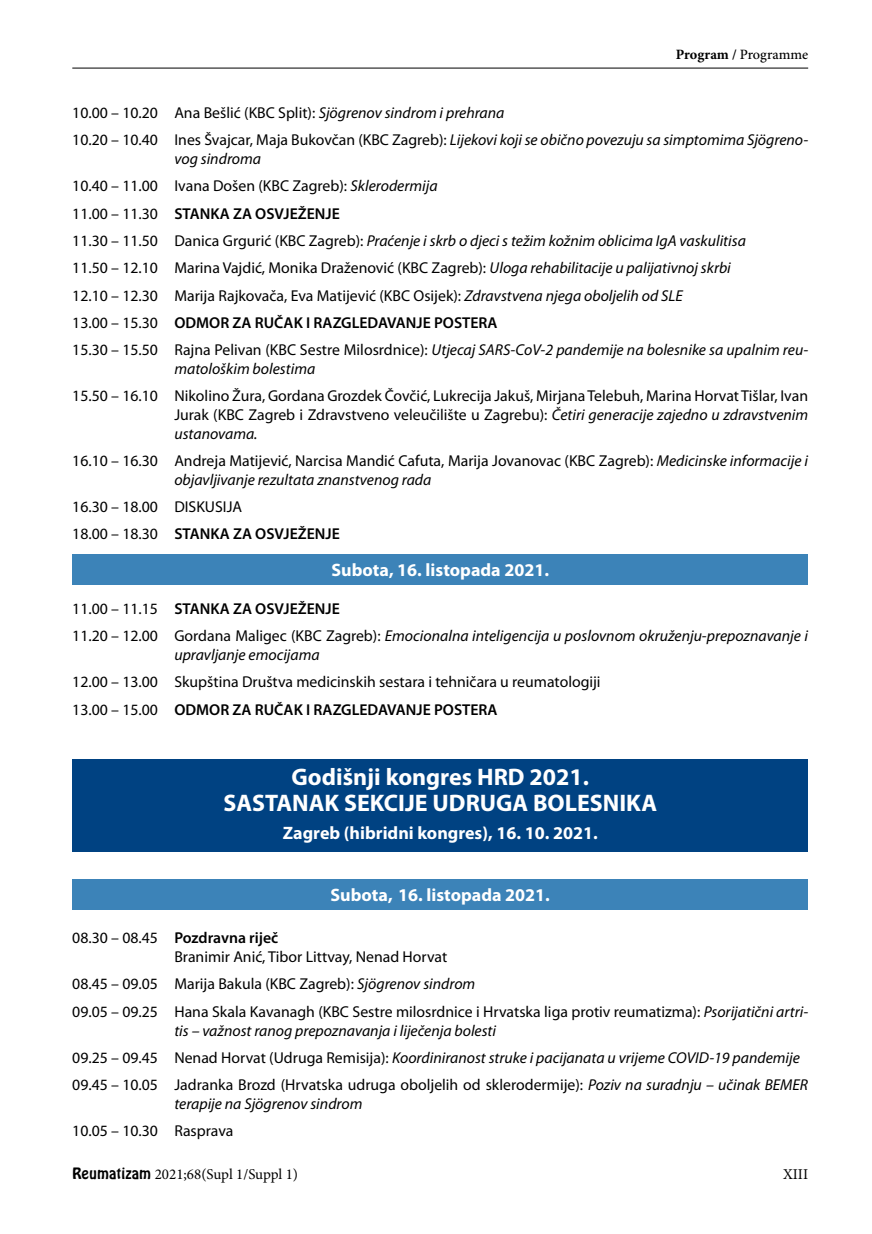
<style>
.page{position:relative;width:872px;height:1234px;background:#fff}
.page>*{position:absolute;margin:0;border:0;box-sizing:border-box;transform-origin:0 0}
.t1{font:700 24px/25.5px "Myriad Pro";color:#fff;text-align:center}
.t2{font:700 18px "Myriad Pro";color:#fff}
.t3{font:15.75px/27.3px "Myriad Pro";color:#000}
.t4{font:italic 15.75px/27.3px "Myriad Pro";color:#000}
.t5{font:15px "Minion Pro";letter-spacing:-.005em;color:#000}
.t6{font:500 14.25px "Minion Pro";color:#000}
.s1{font-weight:700}
.s2{font-style:italic}
.s3{font-weight:600}
.s4{font-style:normal}
.s5{font-weight:600;font-style:normal}
.s6{font-family:"A Hobo"}
</style>
<div class="page">
<hr style="left:72px;top:68px;width:736px;height:1px;background:#000">
<div style="left:72px;top:758px;width:736px;height:93px;background:#004282"></div>
<div style="left:72px;top:878px;width:736px;height:31px;background:#3c83b8"></div>
<div style="left:72px;top:553px;width:736px;height:31px;background:#3c83b8"></div>
<p class="t6" style="left:676px;top:45px;width:134px"><span class="s1">Program /</span> Programme</p>
<p class="t3" style="left:72px;top:99px;width:737px">10.00 – 10.20 Ana Bešlić (KBC Split): <span class="s2">Sjögrenov sindrom i prehrana<br></span>10.20 – 10.40 Ines Švajcar, Maja Bukovčan (KBC Zagreb): <span class="s2">Lijekovi koji se obično povezuju sa simptomima Sjögreno-</span></p>
<p class="t3" style="left:72px;top:145px;width:737px;text-indent:102px"><span class="s2">vog sindroma<br></span>10.40 – 11.00 Ivana Došen (KBC Zagreb): <span class="s2">Sklerodermija<br></span>11.00 – 11.30 <span class="s3">STANKA ZA OSVJEŽENJE<br></span>11.30 – 11.50 Danica Grgurić (KBC Zagreb): <span class="s2">Praćenje i skrb o djeci s težim kožnim oblicima IgA vaskulitisa<br></span>11.50 – 12.10 Marina Vajdić, Monika Draženović (KBC Zagreb): <span class="s2">Uloga rehabilitacije u palijativnoj skrbi<br></span>12.10 – 12.30 Marija Rajkovača, Eva Matijević (KBC Osijek): <span class="s2">Zdravstvena njega oboljelih od SLE<br></span>13.00 – 15.30 <span class="s3">ODMOR ZA RUČAK I RAZGLEDAVANJE POSTERA<br></span>15.30 – 15.50 Rajna Pelivan (KBC Sestre Milosrdnice): <span class="s2">Utjecaj SARS-CoV-2 pandemije na bolesnike sa upalnim reu-</span></p>
<p class="t4" style="left:174px;top:354px;width:142px">matološkim bolestima</p>
<p class="t3" style="left:174px;top:386px;width:635px;line-height:18.8px;text-align:justify;text-indent:-102px">15.50 – 16.10 Nikolino Žura, Gordana Grozdek Čovčić, Lukrecija Jakuš, Mirjana Telebuh, Marina Horvat Tišlar, Ivan Jurak (KBC Zagreb i Zdravstveno veleučilište u Zagrebu): <span class="s2">Četiri generacije zajedno u zdravstvenim ustanovama.</span></p>
<p class="t3" style="left:174px;top:451px;width:635px;line-height:18.8px;text-indent:-102px">16.10 – 16.30 Andreja Matijević, Narcisa Mandić Cafuta, Marija Jovanovac (KBC Zagreb): <span class="s2">Medicinske informacije i objavljivanje rezultata znanstvenog rada</span></p>
<p class="t3" style="left:72px;top:492px;width:269px">16.30 – 18.00 DISKUSIJA<br>18.00 – 18.30 <span class="s3">STANKA ZA OSVJEŽENJE</span></p>
<p class="t2" style="left:331px;top:558px;width:219px">Subota, 16. listopada 2021.</p>
<p class="t4" style="left:72px;top:594px;width:737px"><span class="s4">11.00 – 11.15</span> <span class="s5">STANKA ZA OSVJEŽENJE<br></span><span class="s4">11.20 – 12.00 Gordana Maligec (KBC Zagreb):</span> Emocionalna inteligencija u poslovnom okruženju-prepoznavanje i</p>
<p class="t4" style="left:174px;top:640px;width:147px">upravljanje emocijama</p>
<p class="t3" style="left:72px;top:668px;width:530px">12.00 – 13.00 Skupština Društva medicinskih sestara i tehničara u reumatologiji<br>13.00 – 15.00 <span class="s3">ODMOR ZA RUČAK I RAZGLEDAVANJE POSTERA</span></p>
<h1 class="t1" style="left:223px;top:763px;width:435px">Godišnji kongres HRD 2021.<br>SASTANAK SEKCIJE UDRUGA BOLESNIKA</h1>
<p class="t2" style="left:283px;top:820px;width:316px">Zagreb (hibridni kongres), 16. 10. 2021.</p>
<p class="t2" style="left:330px;top:882px;width:221px">Subota, 16. listopada 2021.</p>
<p class="t3" style="left:174px;top:928px;width:274px;line-height:18.8px;text-indent:-102px">08.30 – 08.45 <span class="s3">Pozdravna riječ<br></span>Branimir Anić, Tibor Littvay, Nenad Horvat</p>
<p class="t3" style="left:72px;top:970px;width:737px">08.45 – 09.05 Marija Bakula (KBC Zagreb): <span class="s2">Sjögrenov sindrom<br></span>09.05 – 09.25 Hana Skala Kavanagh (KBC Sestre milosrdnice i Hrvatska liga protiv reumatizma): <span class="s2">Psorijatični artri-</span></p>
<p class="t4" style="left:72px;top:1016px;width:737px;text-indent:102px">tis – važnost ranog prepoznavanja i liječenja bolesti<br><span class="s4">09.25 – 09.45 Nenad Horvat (Udruga Remisija):</span> Koordiniranost struke i pacijanata u vrijeme COVID-19 pandemije<br><span class="s4">09.45 – 10.05 Jadranka Brozd (Hrvatska udruga oboljelih od sklerodermije):</span> Poziv na suradnju – učinak BEMER</p>
<p class="t4" style="left:174px;top:1089px;width:190px">terapije na Sjögrenov sindrom</p>
<p class="t3" style="left:72px;top:1116px;width:163px">10.05 – 10.30 Rasprava</p>
<p class="t5" style="left:72px;top:1163px;width:227px"><span class="s6">Reumatizam</span> 2021;68(Supl 1/Suppl 1)</p>
<p class="t5" style="left:783px;top:1163px;width:27px">XIII</p>
</div>
